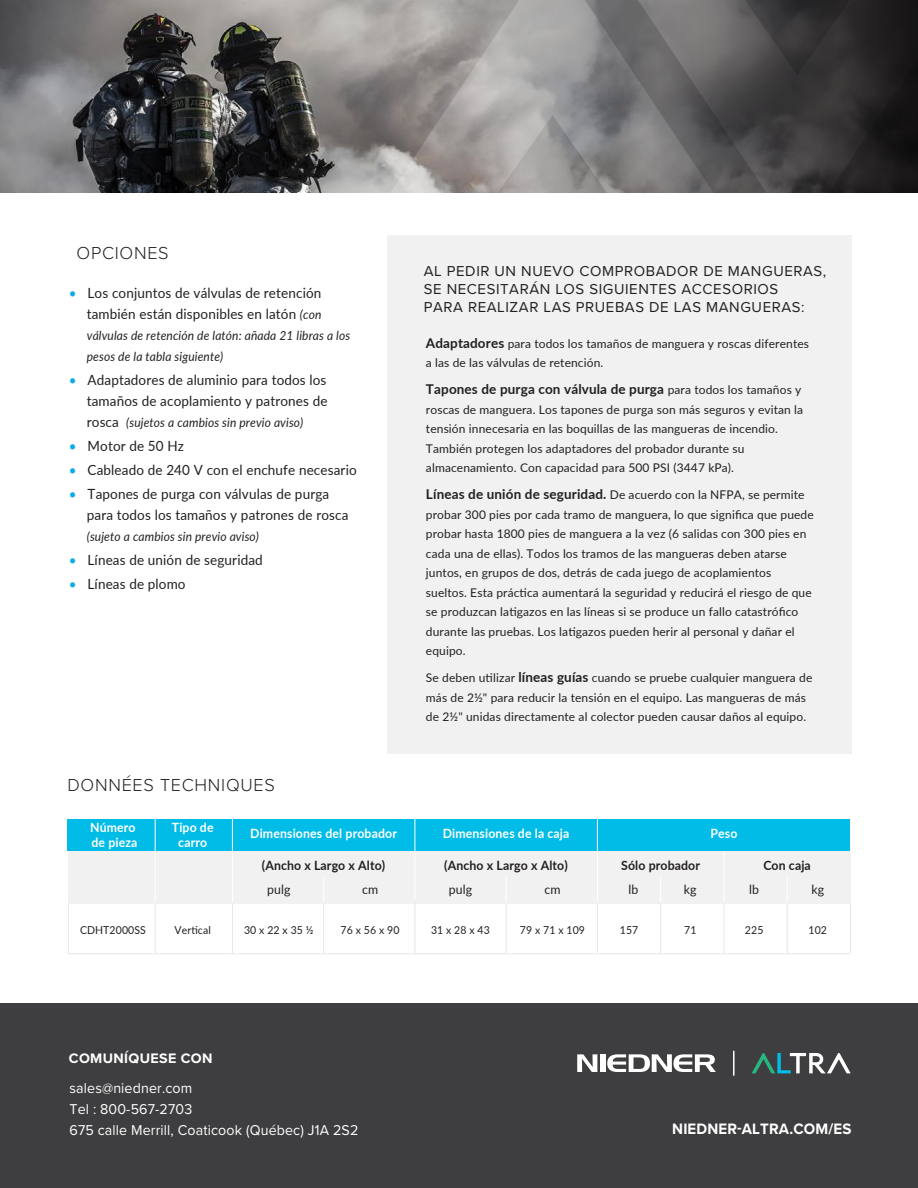
<style>
.page{position:relative;width:918px;height:1188px;background:#fff}
.page>*{position:absolute;margin:0;border:0;box-sizing:border-box;transform-origin:0 0}
.t1{font:300 18px "Proxima Nova";letter-spacing:.04em;color:#231f20}
.t2{font:700 15.6px "Proxima Nova";letter-spacing:.01em;color:#fff;scale:.96 1}
.t3{font:14.85px/17.9px "Proxima Nova";letter-spacing:.04em;color:#231f20}
.t4{font:14.85px/21px "Proxima Nova";letter-spacing:.01em;color:#fff;scale:.96 1}
.t5{font:700 14.25px "Proxima Nova";letter-spacing:.025em;color:#fff}
.t6{font:14.1px/21px "Lato";letter-spacing:.01em;color:#231f20;text-align:right;scale:.96 1}
.t7{font:700 13.5px "Lato";letter-spacing:.01em;color:#231f20}
.t8{font:700 12.75px/15px "Lato";letter-spacing:.01em;color:#fff;scale:.96 1}
.t9{font:700 12.75px "Lato";letter-spacing:.01em;color:#231f20;scale:.96 1}
.t10{font:12.75px "Lato";letter-spacing:.01em;color:#231f20;scale:.96 1}
.t11{font:italic 12.45px/21px "Lato";letter-spacing:.01em;color:#231f20;scale:.96 1}
.t12{font:12px/19.5px "Lato";letter-spacing:.01em;color:#231f20}
.t13{font:10.95px "Lato";letter-spacing:.01em;color:#231f20;scale:.96 1}
.s1{color:#0dace3}
.s2{font-style:italic;font-size:12.45px}
.s3{font-style:normal;font-size:14.1px}
.s4{font-weight:700;font-size:13.5px}
.s5{font-weight:400;font-size:12px}
</style>
<div class="page">
<img style="left:0;top:0;width:269px;height:193px">
<svg style="left:269px;top:0;width:245px;height:193px;background:#908d8a"></svg>
<svg style="left:514px;top:0;width:404px;height:193px;background:#5e5c5d"></svg>
<div style="left:67px;top:819px;width:783px;height:32px;background:#00bce7"></div>
<div style="left:68px;top:851px;width:782px;height:52px;background:#f1f1f2"></div>
<hr style="left:155px;top:819px;width:1px;height:84px;background:#fff">
<hr style="left:415px;top:819px;width:1px;height:84px;background:#fff">
<hr style="left:597px;top:819px;width:1px;height:84px;background:#fff">
<hr style="left:724px;top:852px;width:1px;height:51px;background:#fff">
<svg style="left:323px;top:877px;width:1px;height:25px"></svg>
<svg style="left:660px;top:877px;width:1px;height:25px"></svg>
<hr style="left:155px;top:903px;width:1px;height:50px;background:#e6e7e8">
<hr style="left:415px;top:900px;width:1px;height:53px;background:#e6e7e8">
<hr style="left:597px;top:903px;width:1px;height:50px;background:#e6e7e8">
<hr style="left:323px;top:903px;width:1px;height:50px;background:#e6e7e8">
<hr style="left:660px;top:903px;width:1px;height:50px;background:#e6e7e8">
<hr style="left:787px;top:903px;width:1px;height:50px;background:#e6e7e8">
<hr style="left:724px;top:903px;width:1px;height:50px;background:#e6e7e8">
<hr style="left:850px;top:903px;width:1px;height:50px;background:#e6e7e8">
<hr style="left:68px;top:903px;width:1px;height:50px;background:#e6e7e8">
<hr style="left:68px;top:953px;width:782px;height:1px;background:#e6e7e8">
<hr style="left:506px;top:903px;width:1px;height:50px;background:#e6e7e8">
<hr style="left:232px;top:819px;width:1px;height:85px;background:#fff">
<hr style="left:232px;top:903px;width:1px;height:50px;background:#e6e7e8">
<div style="left:388px;top:236px;width:464px;height:518px;background:#f1f1f2"></div>
<div style="left:0;top:1003px;width:918px;height:185px;background:#3e3d3f"></div>
<svg style="left:577px;top:1054px;width:20px;height:18px"></svg>
<div style="left:600px;top:1054px;width:6px;height:18px;background:#fff"></div>
<svg style="left:607px;top:1054px;width:109px;height:18px"></svg>
<hr style="left:733px;top:1051px;width:2px;height:25px;background:#fff">
<svg style="left:752px;top:1053px;width:99px;height:20px"></svg>
<h1 class="t1" style="left:77px;top:240px;width:94px">OPCIONES</h1>
<p class="t6" style="left:69px;top:281px;width:265px"><span class="s1">•</span> Los conjuntos de válvulas de retención también están disponibles en latón <span class="s2">(con</span></p>
<p class="t11" style="left:87px;top:324px;width:276px">válvulas de retención de latón: añada 21 libras a los pesos de la tabla siguiente)</p>
<p class="t6" style="left:69px;top:368px;width:271px"><span class="s1">•</span> Adaptadores de aluminio para todos los tamaños de acoplamiento y patrones de</p>
<p class="t11" style="left:87px;top:411px;width:227px"><span class="s3">rosca</span> (sujetos a cambios sin previo aviso)</p>
<p class="t6" style="left:69px;top:434px;width:121px"><span class="s1">•</span> Motor de 50 Hz</p>
<p class="t6" style="left:69px;top:458px;width:301px"><span class="s1">•</span> Cableado de 240 V con el enchufe necesario</p>
<p class="t6" style="left:87px;top:482px;width:274px;text-align:left;text-indent:-18px"><span class="s1">•</span> Tapones de purga con válvulas de purga para todos los tamaños y patrones de rosca</p>
<p class="t11" style="left:87px;top:525px;width:181px">(sujeto a cambios sin previo aviso)</p>
<p class="t6" style="left:69px;top:548px;width:204px"><span class="s1">•</span> Líneas de unión de seguridad</p>
<p class="t6" style="left:69px;top:572px;width:123px"><span class="s1">•</span> Líneas de plomo</p>
<p class="t3" style="left:424px;top:262px;width:404px">AL PEDIR UN NUEVO COMPROBADOR DE MANGUERAS,<br>SE NECESITARÁN LOS SIGUIENTES ACCESORIOS<br>PARA REALIZAR LAS PRUEBAS DE LAS MANGUERAS:</p>
<p class="t12" style="left:426px;top:333px;width:385px"><span class="s4">Adaptadores</span> para todos los tamaños de manguera y roscas diferentes a las de las válvulas de retención.</p>
<p class="t7" style="left:426px;top:380px;width:377px">Tapones de purga con válvula de purga <span class="s5">para todos los tamaños y</span></p>
<p class="t12" style="left:426px;top:399px;width:379px">roscas de manguera. Los tapones de purga son más seguros y evitan la tensión innecesaria en las boquillas de las mangueras de incendio.<br>También protegen los adaptadores del probador durante su almacenamiento. Con capacidad para 500 PSI (3447 kPa).</p>
<p class="t12" style="left:426px;top:485px;width:389px"><span class="s4">Líneas de unión de seguridad.</span> De acuerdo con la NFPA, se permite probar 300 pies por cada tramo de manguera, lo que significa que puede probar hasta 1800 pies de manguera a la vez (6 salidas con 300 pies en cada una de ellas). Todos los tramos de las mangueras deben atarse juntos, en grupos de dos, detrás de cada juego de acoplamientos sueltos. Esta práctica aumentará la seguridad y reducirá el riesgo de que se produzcan latigazos en las líneas si se produce un fallo catastrófico durante las pruebas. Los latigazos pueden herir al personal y dañar el equipo.</p>
<p class="t12" style="left:426px;top:668px;width:388px">Se deben utilizar <span class="s4">líneas guías</span> cuando se pruebe cualquier manguera de más de 2½" para reducir la tensión en el equipo. Las mangueras de más de 2½" unidas directamente al colector pueden causar daños al equipo.</p>
<h1 class="t1" style="left:67px;top:772px;width:209px">DONNÉES TECHNIQUES</h1>
<p class="t8" style="left:90px;top:820px;width:51px">Número de pieza</p>
<p class="t8" style="left:250px;top:826px;width:154px">Dimensiones del probador</p>
<p class="t8" style="left:443px;top:826px;width:133px">Dimensiones de la caja</p>
<p class="t8" style="left:710px;top:826px;width:30px">Peso</p>
<p class="t9" style="left:262px;top:856px;width:130px">(Ancho x Largo x Alto)</p>
<p class="t9" style="left:444px;top:856px;width:130px">(Ancho x Largo x Alto)</p>
<p class="t9" style="left:621px;top:856px;width:84px">Sólo probador</p>
<p class="t9" style="left:763px;top:856px;width:51px">Con caja</p>
<p class="t8" style="left:172px;top:820px;width:45px;text-align:center">Tipo de carro</p>
<p class="t13" style="left:80px;top:922px;width:70px">CDHT2000SS</p>
<p class="t13" style="left:175px;top:922px;width:39px">Vertical</p>
<p class="t10" style="left:267px;top:880px;width:26px">pulg</p>
<p class="t10" style="left:362px;top:880px;width:18px">cm</p>
<p class="t10" style="left:628px;top:880px;width:12px">lb</p>
<p class="t10" style="left:684px;top:880px;width:15px">kg</p>
<p class="t10" style="left:749px;top:880px;width:12px">lb</p>
<p class="t10" style="left:811px;top:880px;width:15px">kg</p>
<p class="t13" style="left:244px;top:922px;width:74px">30 x 22 x 35 ½</p>
<p class="t13" style="left:341px;top:922px;width:63px">76 x 56 x 90</p>
<p class="t13" style="left:431px;top:922px;width:63px">31 x 28 x 43</p>
<p class="t13" style="left:620px;top:922px;width:21px">157</p>
<p class="t13" style="left:684px;top:922px;width:14px">71</p>
<p class="t13" style="left:745px;top:922px;width:21px">225</p>
<p class="t13" style="left:809px;top:922px;width:21px">102</p>
<p class="t10" style="left:449px;top:880px;width:26px">pulg</p>
<p class="t10" style="left:544px;top:880px;width:18px">cm</p>
<p class="t13" style="left:520px;top:922px;width:69px">79 x 71 x 109</p>
<p class="t5" style="left:69px;top:1047px;width:145px">COMUNÍQUESE CON</p>
<p class="t4" style="left:69px;top:1077px;width:302px">sales@niedner.com<br>Tel : 800-567-2703<br>675 calle Merrill, Coaticook (Québec) J1A 2S2</p>
<h2 class="t2" style="left:672px;top:1117px;width:188px">NIEDNER-ALTRA.COM/ES</h2>
</div>
